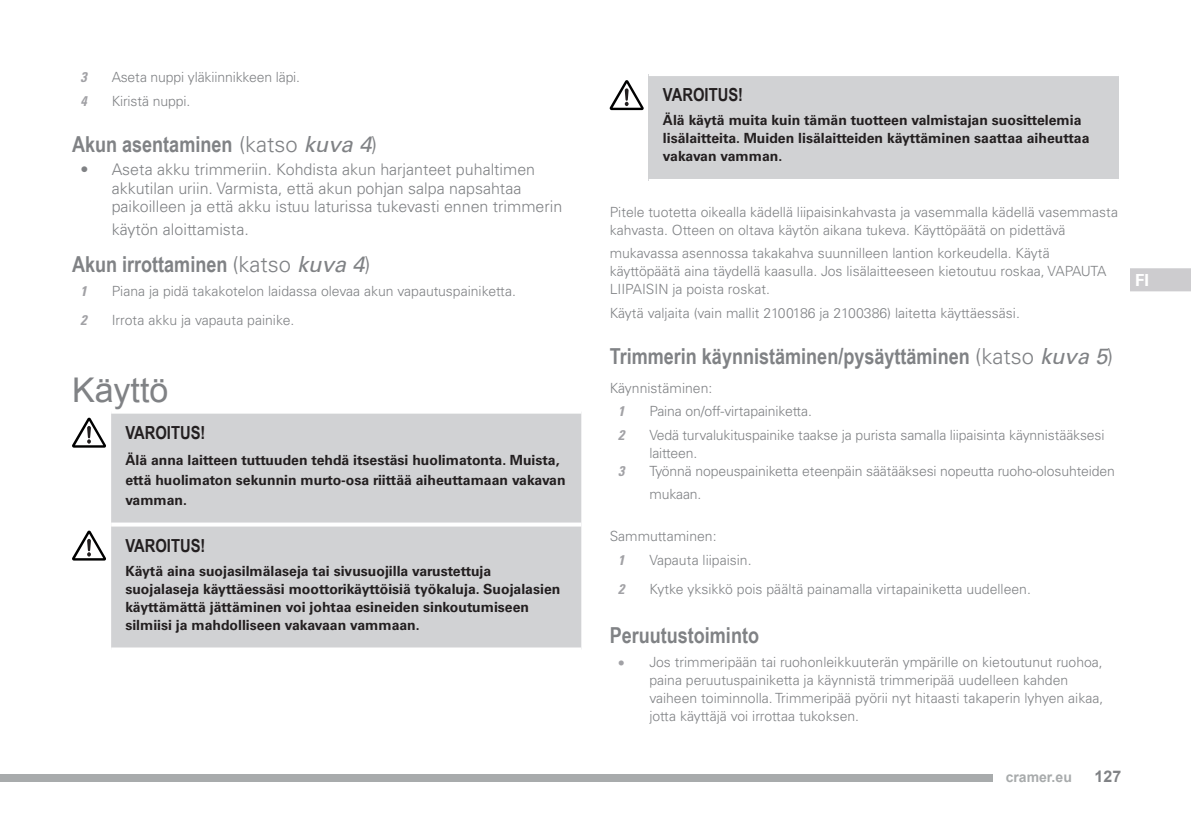
<style>
.page{position:relative;width:1191px;height:823px;background:#fff}
.page>*{position:absolute;margin:0;border:0;box-sizing:border-box;transform-origin:0 0}
.t1{font:34px "Arial";color:#808285}
.Rubrik_2_Cramer{font:700 22px "Arial Narrow";color:#808285}
.VARNING__Cramer{font:700 18px "Arial Narrow";color:#231f20}
.t2{font:700 16.6px "Univers LT Std";color:#fff}
.t3{font:300 16px/18px "Univers LT Std";color:#808285}
.t4{font:700 16px "Arial";color:#808285}
.Brödtext{font:300 14px/18px "Univers LT Std";color:#808285}
.Varningstext{font:700 14px/18px "Univers LT Std";color:#231f20}
.VARNING__Cramer-2{font:700 14px/20px "Univers LT Std";color:#231f20}
.t5{font:700 14px "Arial";color:#a8abac}
.t6{font:italic 700 condensed 14px "Univers LT Std";color:#a1a1a5}
.s1{font-family:"Univers LT Std";font-weight:300}
.s2{font-family:"Univers LT Std";font-weight:400;font-style:italic}
.s3{color:#a1a1a5}
</style>
<div class="page">
<div style="left:0;top:774px;width:993px;height:7px;background:#a8abac"></div>
<svg style="left:1130px;top:268px;width:61px;height:24px"></svg>
<div style="left:111px;top:413px;width:470px;height:234px;background:#d1d2d4"></div>
<svg style="left:111px;top:522px;width:470px;height:4px"></svg>
<svg style="left:111px;top:647px;width:470px;height:1px"></svg>
<svg style="left:72px;top:417px;width:34px;height:144px"></svg>
<div style="left:649px;top:74px;width:470px;height:107px;background:#d1d2d4"></div>
<hr style="left:649px;top:72px;width:470px;height:4px;background:#fff">
<hr style="left:649px;top:179px;width:470px;height:4px;background:#fff">
<svg style="left:609px;top:80px;width:34px;height:30px"></svg>
<p class="t6" style="left:81px;top:69px;width:8px">3</p>
<p class="Brödtext" style="left:112px;top:68px;width:190px">Aseta nuppi yläkiinnikkeen läpi.</p>
<p class="t6" style="left:81px;top:92px;width:8px">4</p>
<p class="Brödtext" style="left:112px;top:92px;width:80px">Kiristä nuppi.</p>
<p class="Rubrik_2_Cramer" style="left:72px;top:127px;width:307px">Akun asentaminen <span class="s1">(katso</span> <span class="s2">kuva 4</span><span class="s1">)</span></p>
<p class="t3" style="left:112px;top:161px;width:452px;text-indent:-31px">• Aseta akku trimmeriin. Kohdista akun harjanteet puhaltimen akkutilan uriin. Varmista, että akun pohjan salpa napsahtaa paikoilleen ja että akku istuu laturissa tukevasti ennen trimmerin</p>
<p class="t3" style="left:112px;top:220px;width:139px">käytön aloittamista.</p>
<p class="Rubrik_2_Cramer" style="left:72px;top:248px;width:300px">Akun irrottaminen <span class="s1">(katso</span> <span class="s2">kuva 4</span><span class="s1">)</span></p>
<p class="t6" style="left:81px;top:282px;width:8px">1</p>
<p class="Brödtext" style="left:112px;top:282px;width:406px">Piana ja pidä takakotelon laidassa olevaa akun vapautuspainiketta.</p>
<p class="t6" style="left:81px;top:311px;width:8px">2</p>
<p class="Brödtext" style="left:112px;top:311px;width:184px">Irrota akku ja vapauta painike.</p>
<p class="t1" style="left:72px;top:367px;width:98px">Käyttö</p>
<p class="VARNING__Cramer" style="left:125px;top:418px;width:82px">VAROITUS!</p>
<p class="VARNING__Cramer-2" style="left:125px;top:449px;width:442px">Älä anna laitteen tuttuuden tehdä itsestäsi huolimatonta. Muista, että huolimaton sekunnin murto-osa riittää aiheuttamaan vakavan vamman.</p>
<p class="VARNING__Cramer" style="left:125px;top:531px;width:82px">VAROITUS!</p>
<p class="Varningstext" style="left:125px;top:561px;width:436px">Käytä aina suojasilmälaseja tai sivusuojilla varustettuja suojalaseja käyttäessäsi moottorikäyttöisiä työkaluja. Suojalasien käyttämättä jättäminen voi johtaa esineiden sinkoutumiseen silmiisi ja mahdolliseen vakavaan vammaan.</p>
<p class="VARNING__Cramer" style="left:663px;top:81px;width:82px">VAROITUS!</p>
<p class="Varningstext" style="left:663px;top:111px;width:428px">Älä käytä muita kuin tämän tuotteen valmistajan suosittelemia lisälaitteita. Muiden lisälaitteiden käyttäminen saattaa aiheuttaa vakavan vamman.</p>
<p class="Brödtext" style="left:609px;top:203px;width:510px">Pitele tuotetta oikealla kädellä liipaisinkahvasta ja vasemmalla kädellä vasemmasta kahvasta. Otteen on oltava käytön aikana tukeva. Käyttöpäätä on pidettävä</p>
<p class="Brödtext" style="left:609px;top:244px;width:498px">mukavassa asennossa takakahva suunnilleen lantion korkeudella. Käytä käyttöpäätä aina täydellä kaasulla. Jos lisälaitteeseen kietoutuu roskaa, VAPAUTA<br>LIIPAISIN ja poista roskat.</p>
<p class="Brödtext" style="left:609px;top:304px;width:412px">Käytä valjaita (vain mallit 2100186 ja 2100386) laitetta käyttäessäsi.</p>
<p class="Rubrik_2_Cramer" style="left:609px;top:339px;width:505px">Trimmerin käynnistäminen/pysäyttäminen <span class="s1">(katso</span> <span class="s2">kuva 5</span><span class="s1">)</span></p>
<p class="Brödtext" style="left:609px;top:378px;width:104px">Käynnistäminen:</p>
<p class="t6" style="left:618px;top:402px;width:8px">1</p>
<p class="Brödtext" style="left:649px;top:402px;width:164px">Paina on/off-virtapainiketta.</p>
<p class="t6" style="left:618px;top:426px;width:8px">2</p>
<p class="Brödtext" style="left:649px;top:426px;width:457px">Vedä turvalukituspainike taakse ja purista samalla liipaisinta käynnistääksesi laitteen.</p>
<p class="t6" style="left:618px;top:462px;width:8px">3</p>
<p class="Brödtext" style="left:649px;top:459px;width:467px;line-height:23px">Työnnä nopeuspainiketta eteenpäin säätääksesi nopeutta ruoho-olosuhteiden mukaan.</p>
<p class="Brödtext" style="left:609px;top:526px;width:108px">Sammuttaminen:</p>
<p class="t6" style="left:618px;top:550px;width:8px">1</p>
<p class="Brödtext" style="left:649px;top:550px;width:104px">Vapauta liipaisin.</p>
<p class="t6" style="left:618px;top:580px;width:8px">2</p>
<p class="Brödtext" style="left:649px;top:579px;width:383px">Kytke yksikkö pois päältä painamalla virtapainiketta uudelleen.</p>
<p class="Rubrik_2_Cramer" style="left:609px;top:618px;width:151px">Peruutustoiminto</p>
<p class="Brödtext" style="left:649px;top:652px;width:455px;text-indent:-31px"><span class="s3">•</span> Jos trimmeripään tai ruohonleikkuuterän ympärille on kietoutunut ruohoa, paina peruutuspainiketta ja käynnistä trimmeripää uudelleen kahden vaiheen toiminnolla. Trimmeripää pyörii nyt hitaasti takaperin lyhyen aikaa, jotta käyttäjä voi irrottaa tukoksen.</p>
<p class="t2" style="left:1135px;top:270px;width:15px">FI</p>
<p class="t5" style="left:1005px;top:767px;width:68px">cramer.eu</p>
<p class="t4" style="left:1094px;top:765px;width:28px">127</p>
</div>
